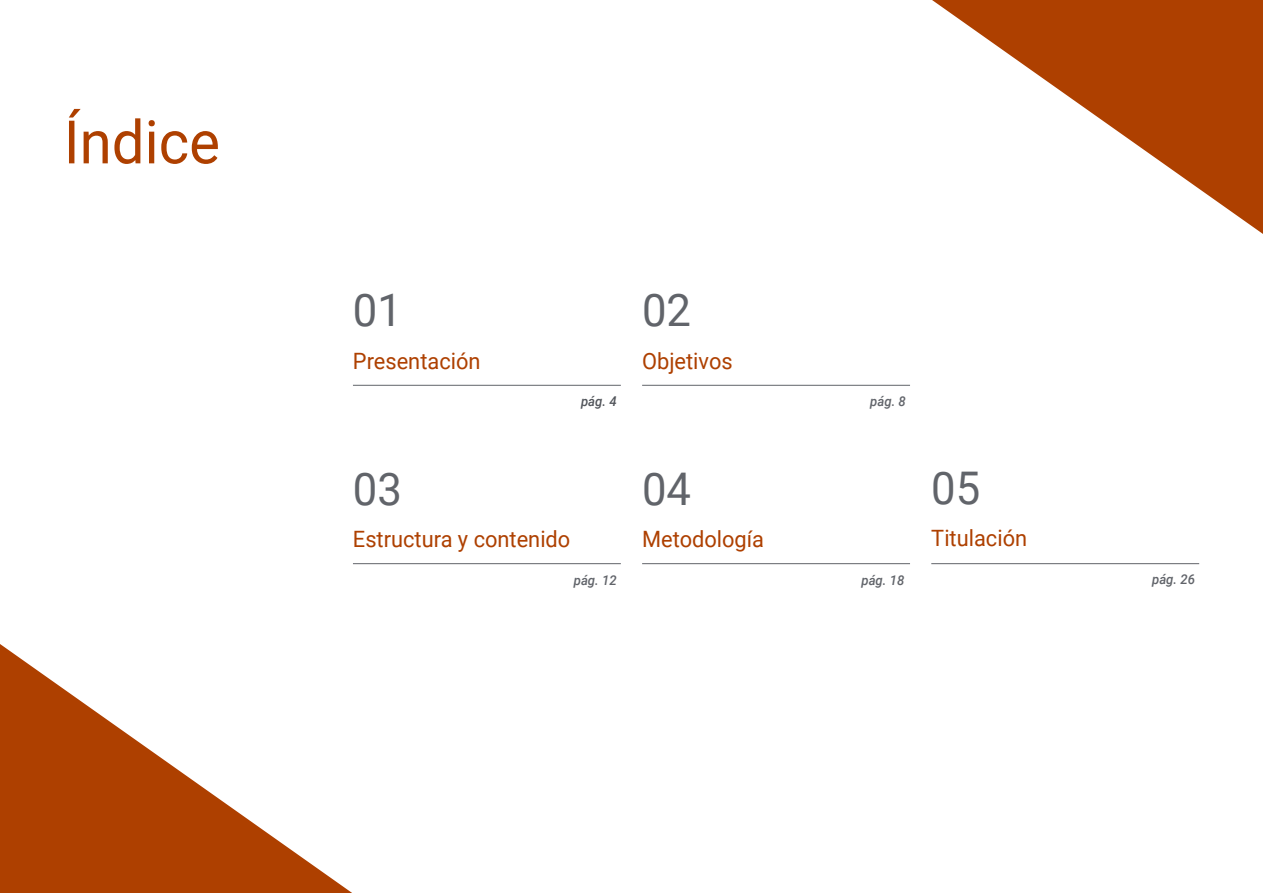
<style>
.page{position:relative;width:1263px;height:893px;background:#fff}
.page>*{position:absolute;margin:0;border:0;box-sizing:border-box;transform-origin:0 0}
.t1{font:60px "Roboto";color:#ae4000}
.t2{font:45px "Roboto";color:#61646a}
.t3{font:22.5px "Roboto";color:#ae4000}
.t4{font:italic 500 13.5px "Roboto";color:#61646a}
.t5{font:italic 500 13.5px "Roboto";color:#52555b}
</style>
<div class="page">
<svg style="left:0;top:644px;width:352px;height:249px"></svg>
<svg style="left:932px;top:0;width:331px;height:234px"></svg>
<hr style="left:931px;top:563px;width:268px;height:1px;background:#61646a">
<hr style="left:353px;top:385px;width:268px;height:1px;background:#61646a">
<hr style="left:642px;top:385px;width:268px;height:1px;background:#61646a">
<hr style="left:353px;top:563px;width:268px;height:1px;background:#61646a">
<hr style="left:642px;top:563px;width:268px;height:1px;background:#61646a">
<h1 class="t1" style="left:64px;top:100px;width:158px">Índice</h1>
<h2 class="t2" style="left:353px;top:279px;width:51px">01</h2>
<h2 class="t2" style="left:642px;top:279px;width:51px">02</h2>
<p class="t3" style="left:353px;top:345px;width:129px">Presentación</p>
<p class="t3" style="left:642px;top:345px;width:92px">Objetivos</p>
<p class="t5" style="left:581px;top:392px;width:37px">pág. 4</p>
<p class="t4" style="left:870px;top:392px;width:37px">pág. 8</p>
<h2 class="t2" style="left:353px;top:457px;width:51px">03</h2>
<h2 class="t2" style="left:642px;top:457px;width:51px">04</h2>
<p class="t3" style="left:353px;top:523px;width:219px">Estructura y contenido</p>
<p class="t3" style="left:642px;top:523px;width:123px">Metodología</p>
<p class="t4" style="left:574px;top:571px;width:44px">pág. 12</p>
<p class="t4" style="left:861px;top:571px;width:44px">pág. 18</p>
<h2 class="t2" style="left:931px;top:456px;width:51px">05</h2>
<p class="t3" style="left:931px;top:522px;width:97px">Titulación</p>
<p class="t4" style="left:1152px;top:569px;width:44px">pág. 26</p>
</div>
